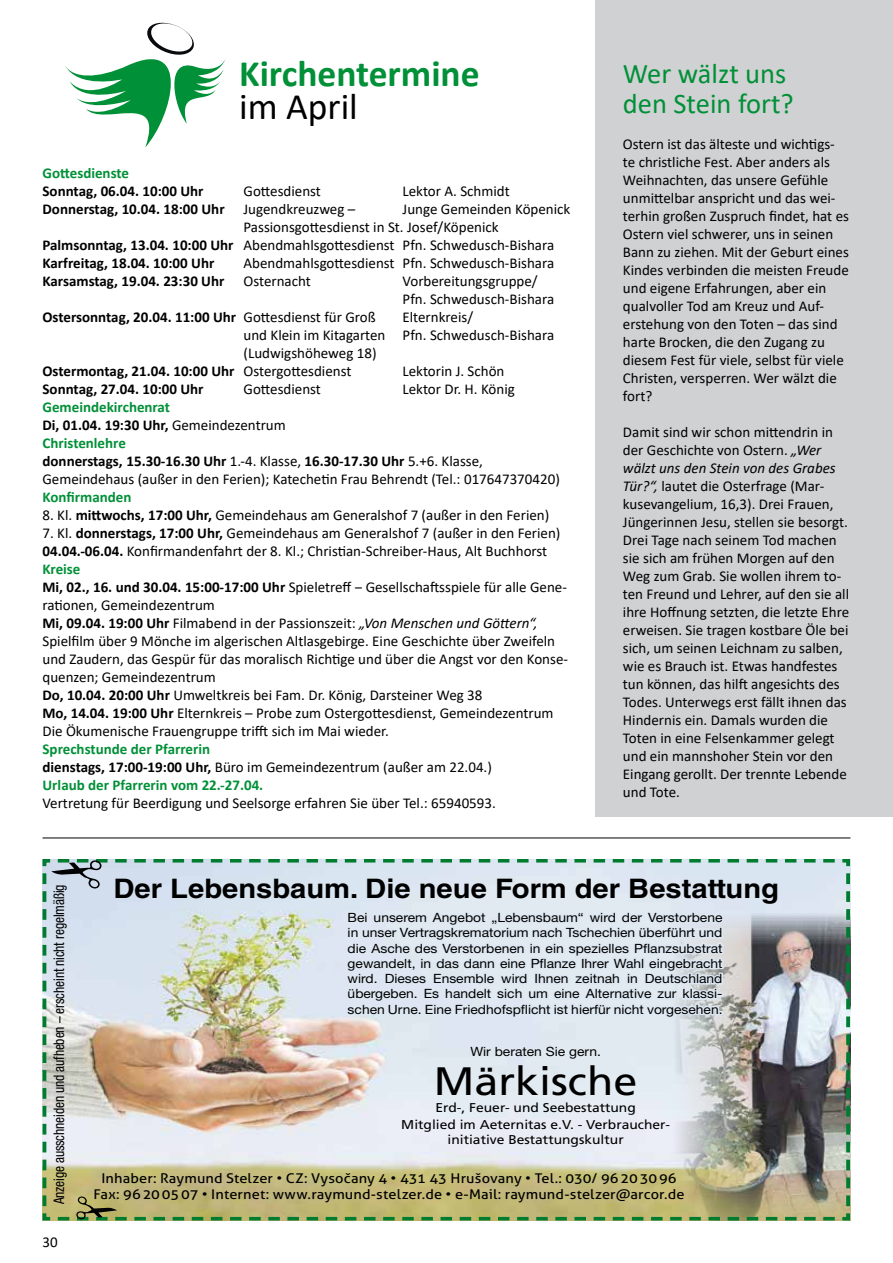
<style>
.page{position:relative;width:893px;height:1263px;background:#fff}
.page>*{position:absolute;margin:0;border:0;box-sizing:border-box;transform-origin:0 0}
.t1{font:39.6px "Frutiger LT Std";color:#000;scale:1.09 1}
.t2{font:700 37.5px "Calibri";color:#009037}
.t3{font:37.5px "Calibri";color:#000}
.t4{font:28.5px/30px "Calibri";color:#009037}
.t5{font:700 26.85px "Helvetica LT Std";color:#000;scale:1.09 1}
.t6{font:15px/18px "Calibri";color:#000}
.t7{font:700 15px "Calibri";color:#000}
.t8{font:700 15px/18px "Calibri";color:#009037}
.t9{font:condensed 14.55px "Helvetica Neue LT Std";letter-spacing:-.01em;color:#000;scale:.92 1}
.t10{font:13.5px/16.2px "Aller";letter-spacing:.01em;color:#000;text-align:center;scale:1.09 1}
.t11{font:12.75px/15.3px "Helvetica Neue LT Std";color:#000;text-align:justify;scale:1.09 1}
.t12{font:12.75px/17.2px "Frutiger LT Std";color:#000;text-align:center;scale:1.09 1}
.s1{font-weight:700}
.s2{font-weight:400}
.s3{font-weight:700;color:#009037}
.s4{font-style:italic}
.s5{color:#000}
.s6{font-weight:400;color:#000}
</style>
<div class="page">
<svg style="left:65px;top:22px;width:161px;height:125px"></svg>
<div style="left:595px;top:0;width:298px;height:816px;background:#d0d1d2"></div>
<hr style="left:43px;top:838px;width:807px;height:1px;background:#000">
<img style="left:43px;top:859px;width:795px;height:361px">
<h2 class="t2" style="left:239px;top:47px;width:242px">Kirchentermine</h2>
<h2 class="t3" style="left:239px;top:80px;width:120px">im April</h2>
<p class="t8" style="left:43px;top:164px;width:88px">Gottesdienste</p>
<p class="t7" style="left:43px;top:181px;width:163px">Sonntag, 06.04. 10:00 Uhr</p>
<p class="t6" style="left:244px;top:182px;width:79px">Gottesdienst</p>
<p class="t6" style="left:403px;top:182px;width:109px">Lektor A. Schmidt</p>
<p class="t7" style="left:43px;top:199px;width:184px">Donnerstag, 10.04. 18:00 Uhr</p>
<p class="t6" style="left:244px;top:200px;width:113px">Jugendkreuzweg –</p>
<p class="t6" style="left:403px;top:200px;width:169px">Junge Gemeinden Köpenick</p>
<p class="t6" style="left:244px;top:218px;width:257px">Passionsgottesdienst in St. Josef/Köpenick</p>
<p class="t6" style="left:43px;top:236px;width:513px"><span class="s1">Palmsonntag, 13.04. 10:00 Uhr</span> Abendmahlsgottesdienst Pfn. Schwedusch-Bishara</p>
<p class="t7" style="left:43px;top:253px;width:173px">Karfreitag, 18.04. 10:00 Uhr</p>
<p class="t6" style="left:244px;top:254px;width:312px">Abendmahlsgottesdienst Pfn. Schwedusch-Bishara</p>
<p class="t7" style="left:43px;top:271px;width:183px">Karsamstag, 19.04. 23:30 Uhr</p>
<p class="t6" style="left:244px;top:272px;width:69px">Osternacht</p>
<p class="t6" style="left:403px;top:272px;width:153px">Vorbereitungsgruppe/<br>Pfn. Schwedusch-Bishara</p>
<p class="t7" style="left:43px;top:307px;width:335px">Ostersonntag, 20.04. 11:00 Uhr <span class="s2">Gottesdienst für Groß</span></p>
<p class="t6" style="left:403px;top:308px;width:72px">Elternkreis/</p>
<p class="t6" style="left:244px;top:326px;width:312px">und Klein im Kitagarten Pfn. Schwedusch-Bishara</p>
<p class="t6" style="left:244px;top:344px;width:135px">(Ludwigshöheweg 18)</p>
<p class="t7" style="left:43px;top:361px;width:310px">Ostermontag, 21.04. 10:00 Uhr <span class="s2">Ostergottesdienst</span></p>
<p class="t6" style="left:403px;top:362px;width:103px">Lektorin J. Schön</p>
<p class="t7" style="left:43px;top:379px;width:163px">Sonntag, 27.04. 10:00 Uhr</p>
<p class="t6" style="left:244px;top:380px;width:79px">Gottesdienst</p>
<p class="t6" style="left:403px;top:380px;width:114px">Lektor Dr. H. König</p>
<p class="t6" style="left:43px;top:398px;width:519px"><span class="s3">Gemeindekirchenrat<br></span><span class="s1">Di, 01.04. 19:30 Uhr,</span> Gemeindezentrum<br><span class="s3">Christenlehre<br></span><span class="s1">donnerstags, 15.30-16.30 Uhr</span> 1.-4. Klasse, <span class="s1">16.30-17.30 Uhr</span> 5.+6. Klasse, Gemeindehaus (außer in den Ferien); Katechetin Frau Behrendt (Tel.: 017647370420)</p>
<p class="t8" style="left:43px;top:488px;width:90px">Konfirmanden</p>
<p class="t6" style="left:43px;top:506px;width:508px">8. Kl. <span class="s1">mittwochs, 17:00 Uhr,</span> Gemeindehaus am Generalshof 7 (außer in den Ferien)</p>
<p class="t6" style="left:43px;top:524px;width:527px">7. Kl. <span class="s1">donnerstags, 17:00 Uhr,</span> Gemeindehaus am Generalshof 7 (außer in den Ferien)<br><span class="s1">04.04.-06.04.</span> Konfirmandenfahrt der 8. Kl.; Christian-Schreiber-Haus, Alt Buchhorst <span class="s3">Kreise<br></span><span class="s1">Mi, 02., 16. und 30.04. 15:00-17:00 Uhr</span> Spieletreff ‒ Gesellschaftsspiele für alle Gene&shy;rationen, Gemeindezentrum<br><span class="s1">Mi, 09.04. 19:00 Uhr</span> Filmabend in der Passionszeit: <span class="s4">„Von Menschen und Göttern“, </span>Spielfilm über 9 Mönche im algerischen Altlasgebirge. Eine Geschichte über Zweifeln und Zaudern, das Gespür für das moralisch Richtige und über die Angst vor den Konse&shy;quenzen; Gemeindezentrum<br><span class="s1">Do, 10.04. 20:00 Uhr</span> Umweltkreis bei Fam. Dr. König, Darsteiner Weg 38<br><span class="s1">Mo, 14.04. 19:00 Uhr</span> Elternkreis – Probe zum Ostergottesdienst, Gemeindezentrum Die Ökumenische Frauengruppe trifft sich im Mai wieder.</p>
<p class="t8" style="left:43px;top:740px;width:451px">Sprechstunde der Pfarrerin<br><span class="s5">dienstags, 17:00-19:00 Uhr,</span> <span class="s6">Büro im Gemeindezentrum (außer am 22.04.)<br></span>Urlaub der Pfarrerin vom 22.-27.04.</p>
<p class="t6" style="left:43px;top:794px;width:455px">Vertretung für Beerdigung und Seelsorge erfahren Sie über Tel.: 65940593.</p>
<h3 class="t4" style="left:623px;top:58px;width:172px">Wer wälzt uns den Stein fort?</h3>
<p class="t6" style="left:623px;top:135px;width:228px">Ostern ist das älteste und wichtigs&shy;te christliche Fest. Aber anders als Weihnachten, das unsere Gefühle unmittelbar anspricht und das wei&shy;terhin großen Zuspruch findet, hat es Ostern viel schwerer, uns in seinen Bann zu ziehen. Mit der Geburt eines Kindes verbinden die meisten Freude und eigene Erfahrungen, aber ein qualvoller Tod am Kreuz und Auf&shy;erstehung von den Toten – das sind harte Brocken, die den Zugang zu diesem Fest für viele, selbst für viele Christen, versperren. Wer wälzt die fort?</p>
<p class="t6" style="left:623px;top:423px;width:228px">Damit sind wir schon mittendrin in der Geschichte von Ostern. <span class="s4">„Wer wälzt uns den Stein von des Grabes Tür?“,</span> lautet die Osterfrage (Mar&shy;kusevangelium, 16,3). Drei Frauen, Jüngerinnen Jesu, stellen sie besorgt.<br>Drei Tage nach seinem Tod machen sie sich am frühen Morgen auf den Weg zum Grab. Sie wollen ihrem to&shy;ten Freund und Lehrer, auf den sie all ihre Hoffnung setzten, die letzte Ehre erweisen. Sie tragen kostbare Öle bei sich, um seinen Leichnam zu salben, wie es Brauch ist. Etwas handfestes tun können, das hilft angesichts des Todes. Unterwegs erst fällt ihnen das Hindernis ein. Damals wurden die Toten in eine Felsenkammer gelegt und ein mannshoher Stein vor den Eingang gerollt. Der trennte Lebende und Tote.</p>
<p class="t9" style="left:51px;top:1204px;width:349px;rotate:-90deg">Anzeige ausschneiden und aufheben – erscheint nicht regelmäßig</p>
<p class="t6" style="left:43px;top:1232px;width:17px">30</p>
<h3 class="t5" style="left:114px;top:872px;width:612px">Der Lebensbaum. Die neue Form der Bestattung</h3>
<p class="t11" style="left:348px;top:909px;width:345px">Bei unserem Angebot „Lebensbaum“ wird der Verstorbene in unser Vertragskrematorium nach Tschechien überführt und die Asche des Verstorbenen in ein spezielles Pflanzsubstrat gewandelt, in das dann eine Pflanze Ihrer Wahl eingebracht wird. Dieses Ensemble wird Ihnen zeitnah in Deutschland übergeben. Es handelt sich um eine Alternative zur klassi&shy;schen Urne. Eine Friedhofspflicht ist hierfür nicht vorgesehen.</p>
<p class="t11" style="left:470px;top:1043px;width:121px">Wir beraten Sie gern.</p>
<h1 class="t1" style="left:434px;top:1057px;width:188px">Märkische</h1>
<p class="t12" style="left:401px;top:1099px;width:248px">Erd-, Feuer- und Seebestattung<br>Mitglied im Aeternitas e.V. - Verbraucher-</p>
<p class="t12" style="left:448px;top:1131px;width:163px">initiative Bestattungskultur</p>
<p class="t10" style="left:94px;top:1170px;width:544px">Inhaber: Raymund Stelzer • CZ: Vysočany 4 • 431 43 Hrušovany • Tel.: 030/ 96203096<br>Fax: 96200507 • Internet: www.raymund-stelzer.de • e-Mail: raymund-stelzer@arcor.de</p>
</div>
